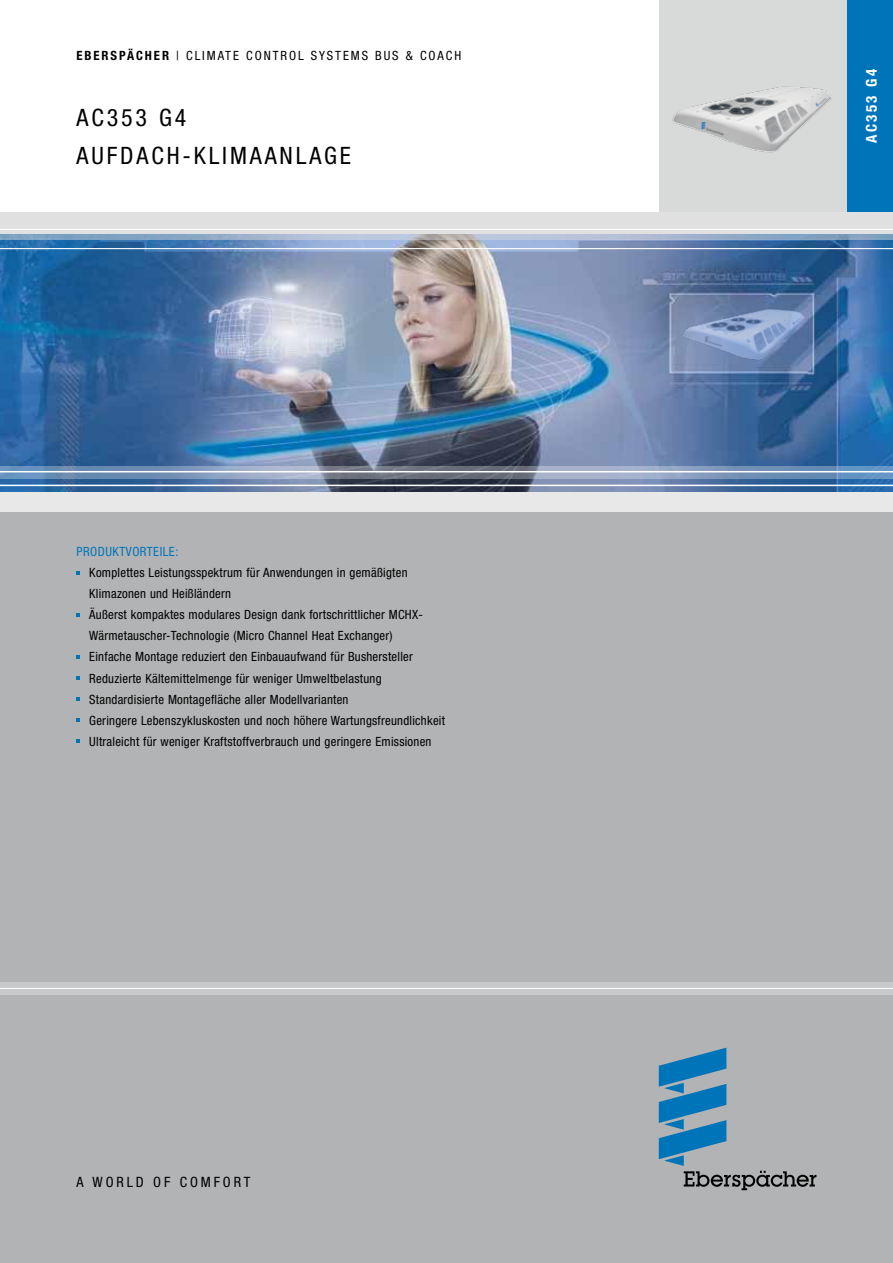
<style>
.page{position:relative;width:893px;height:1263px;background:#fff}
.page>*{position:absolute;margin:0;border:0;box-sizing:border-box;transform-origin:0 0}
.t1{font:condensed 24px/37.5px "Helvetica Neue LTW1 G";letter-spacing:.12em;color:#000}
.t2{font:700 condensed 15px "Helvetica Neue LTW1 G";letter-spacing:.15em;color:#fff}
.t3{font:condensed 14.25px "Helvetica Neue LTW1 G";letter-spacing:.2em;color:#000}
.t4{font:condensed 12.75px/21px "Helvetica Neue LTW1 G";letter-spacing:.02em;color:#000}
.t5{font:condensed 12.75px "Helvetica Neue LTW1 G";letter-spacing:.15em;color:#000}
.t6{font:condensed 12.75px "Helvetica Neue LTW1 G";color:#0074b8}
.s1{font-weight:700}
</style>
<div class="page">
<div style="left:0;top:505px;width:893px;height:758px;background:#b2b3b4"></div>
<img style="left:0;top:240px;width:893px;height:252px">
<div style="left:659px;top:0;width:234px;height:212px;background:#d8d9d9"></div>
<div style="left:848px;top:0;width:45px;height:212px;background:#0074b8"></div>
<svg style="left:0;top:213px;width:893px;height:27px;background:#d0d5dc"></svg>
<hr style="left:0;top:229px;width:893px;height:1px;background:#fff">
<hr style="left:0;top:248px;width:893px;height:1px;background:#fff">
<svg style="left:0;top:466px;width:893px;height:12px;background:#8397b3"></svg>
<hr style="left:0;top:471px;width:893px;height:1px;background:#fff">
<hr style="left:0;top:485px;width:893px;height:1px;background:#fff">
<div style="left:0;top:492px;width:893px;height:19px;background:#e8e8e8"></div>
<svg style="left:659px;top:1047px;width:157px;height:143px"></svg>
<svg style="left:0;top:982px;width:893px;height:13px;background:#cccdce"></svg>
<img style="left:678px;top:300px;width:130px;height:66px">
<img style="left:672px;top:86px;width:160px;height:67px">
<p class="t5" style="left:77px;top:48px;width:386px"><span class="s1">EBERSPÄCHER</span> | CLIMATE CONTROL SYSTEMS BUS &amp; COACH</p>
<h1 class="t1" style="left:77px;top:99px;width:111px">AC353 G4<br>Aufdach</h1>
<h1 class="t1" style="left:182px;top:137px;width:42px">-Klimaanlage</h1>
<p class="t6" style="left:77px;top:544px;width:15px">Produkt</p>
<p class="t6" style="left:126px;top:544px;width:14px">vorteile</p>
<p class="t6" style="left:175px;top:544px;width:5px">:</p>
<p class="t4" style="left:89px;top:562px;width:357px">Komplettes Leistungsspektrum für Anwendungen in gemäßigten Klimazonen und Heißländern<br>Äußerst kompaktes modulares Design dank fortschrittlicher MCHX-Wärmetauscher-Technologie (Micro Channel Heat Exchanger)<br>Einfache Montage reduziert den Einbauaufwand für Bushersteller Reduzierte Kältemittelmenge für weniger Umweltbelastung Standardisierte Montagefläche aller Modellvarianten<br>Geringere Lebenszykluskosten und noch höhere Wartungsfreundlichkeit Ultraleicht für weniger Kraftstoffverbrauch und geringere Emissionen</p>
<p class="t3" style="left:77px;top:1173px;width:175px">A WORLD OF COMFORT</p>
<p class="t2" style="left:862px;top:142px;width:75px;rotate:-90deg">AC353 G4</p>
</div>
